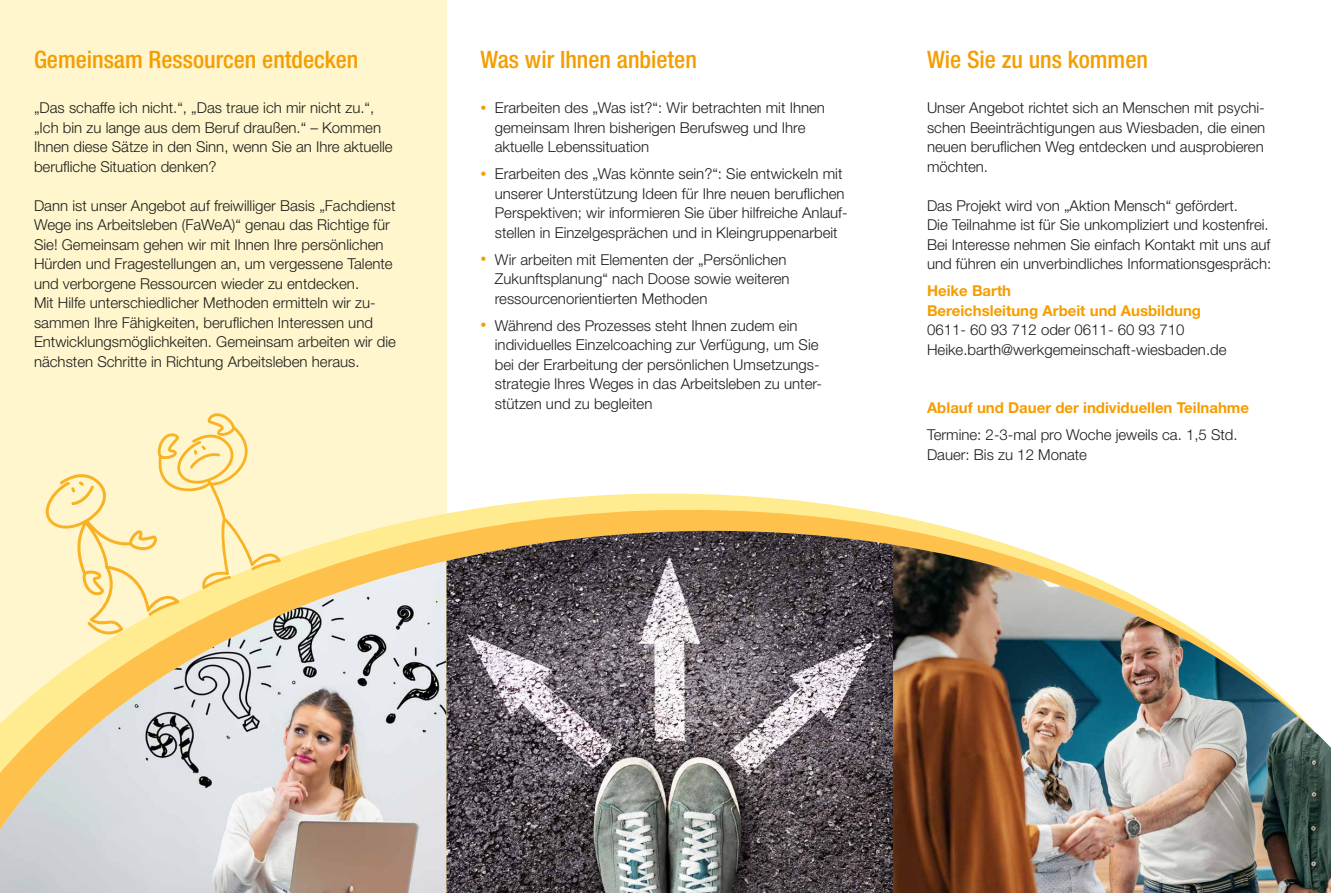
<style>
.page{position:relative;width:1331px;height:893px;background:#fff}
.page>*{position:absolute;margin:0;border:0;box-sizing:border-box;transform-origin:0 0}
.t1{font:500 condensed 24px "Helvetica Neue LT Std";color:#f59d00}
.t2{font:300 15px/19.5px "Helvetica Neue LT Std";color:#1d1d1b}
.t3{font:700 15px/19.5px "Helvetica Neue LT Std";color:#f59d00}
.s1{font-size:12px;color:#f59d00}
</style>
<div class="page">
<div style="left:0;top:0;width:446px;height:893px;background:#fff6cd"></div>
<svg style="left:281px;top:496px;width:728px;height:65px"></svg>
<svg style="left:45px;top:413px;width:236px;height:148px"></svg>
<img style="left:0;top:561px;width:446px;height:332px">
<img style="left:446px;top:531px;width:447px;height:362px">
<img style="left:893px;top:545px;width:438px;height:348px">
<h1 class="t1" style="left:34px;top:45px;width:326px">Gemeinsam Ressourcen entdecken</h1>
<p class="t2" style="left:34px;top:98px;width:360px">„Das schaffe ich nicht.“, „Das traue ich mir nicht zu.“, „Ich bin zu lange aus dem Beruf draußen.“ – Kommen Ihnen diese Sätze in den Sinn, wenn Sie an Ihre aktuelle berufliche Situation denken?</p>
<p class="t2" style="left:34px;top:195px;width:364px">Dann ist unser Angebot auf freiwilliger Basis „Fachdienst Wege ins Arbeitsleben (FaWeA)“ genau das Richtige für Sie! Gemeinsam gehen wir mit Ihnen Ihre persönlichen Hürden und Fragestellungen an, um vergessene Talente und verborgene Ressourcen wieder zu entdecken.<br>Mit Hilfe unterschiedlicher Methoden ermitteln wir zu&shy;sammen Ihre Fähigkeiten, beruflichen Interessen und Entwicklungsmöglichkeiten. Gemeinsam arbeiten wir die nächsten Schritte in Richtung Arbeitsleben heraus.</p>
<h1 class="t1" style="left:480px;top:45px;width:218px">Was wir Ihnen anbieten</h1>
<p class="t2" style="left:495px;top:98px;width:332px;text-indent:-14px"><span class="s1">•</span> Erarbeiten des „Was ist?“: Wir betrachten mit Ihnen gemeinsam Ihren bisherigen Berufsweg und Ihre aktuelle Lebenssituation</p>
<p class="t2" style="left:495px;top:164px;width:354px;text-indent:-14px"><span class="s1">•</span> Erarbeiten des „Was könnte sein?“: Sie entwickeln mit unserer Unterstützung Ideen für Ihre neuen beruflichen Perspektiven; wir informieren Sie über hilfreiche Anlauf&shy;stellen in Einzelgesprächen und in Kleingruppenarbeit</p>
<p class="t2" style="left:495px;top:249px;width:296px;text-indent:-14px"><span class="s1">•</span> Wir arbeiten mit Elementen der „Persönlichen<br>Zukunftsplanung“ nach Doose sowie weiteren ressourcenorientierten Methoden</p>
<p class="t2" style="left:495px;top:315px;width:327px;text-indent:-14px"><span class="s1">•</span> Während des Prozesses steht Ihnen zudem ein individuelles Einzelcoaching zur Verfügung, um Sie bei der Erarbeitung der persönlichen Umsetzungs&shy;strategie Ihres Weges in das Arbeitsleben zu unter&shy;stützen und zu begleiten</p>
<h1 class="t1" style="left:927px;top:45px;width:223px">Wie Sie zu uns kommen</h1>
<p class="t2" style="left:927px;top:98px;width:340px;text-align:justify">Unser Angebot richtet sich an Menschen mit psychi&shy;schen Beeinträchtigungen aus Wiesbaden, die einen neuen beruflichen Weg entdecken und ausprobieren möchten.</p>
<p class="t2" style="left:927px;top:195px;width:346px">Das Projekt wird von „Aktion Mensch“ gefördert.<br>Die Teilnahme ist für Sie unkompliziert und kostenfrei.<br>Bei Interesse nehmen Sie einfach Kontakt mit uns auf und führen ein unverbindliches Informationsgespräch:</p>
<p class="t3" style="left:927px;top:281px;width:276px">Heike Barth<br>Bereichsleitung Arbeit und Ausbildung</p>
<p class="t2" style="left:927px;top:320px;width:301px">0611- 60 93 712 oder 0611- 60 93 710<br>Heike.barth@werkgemeinschaft-wiesbaden.de</p>
<p class="t3" style="left:927px;top:398px;width:324px">Ablauf und Dauer der individuellen Teilnahme</p>
<p class="t2" style="left:927px;top:425px;width:312px">Termine: 2-3-mal pro Woche jeweils ca. 1,5 Std.<br>Dauer: Bis zu 12 Monate</p>
</div>
